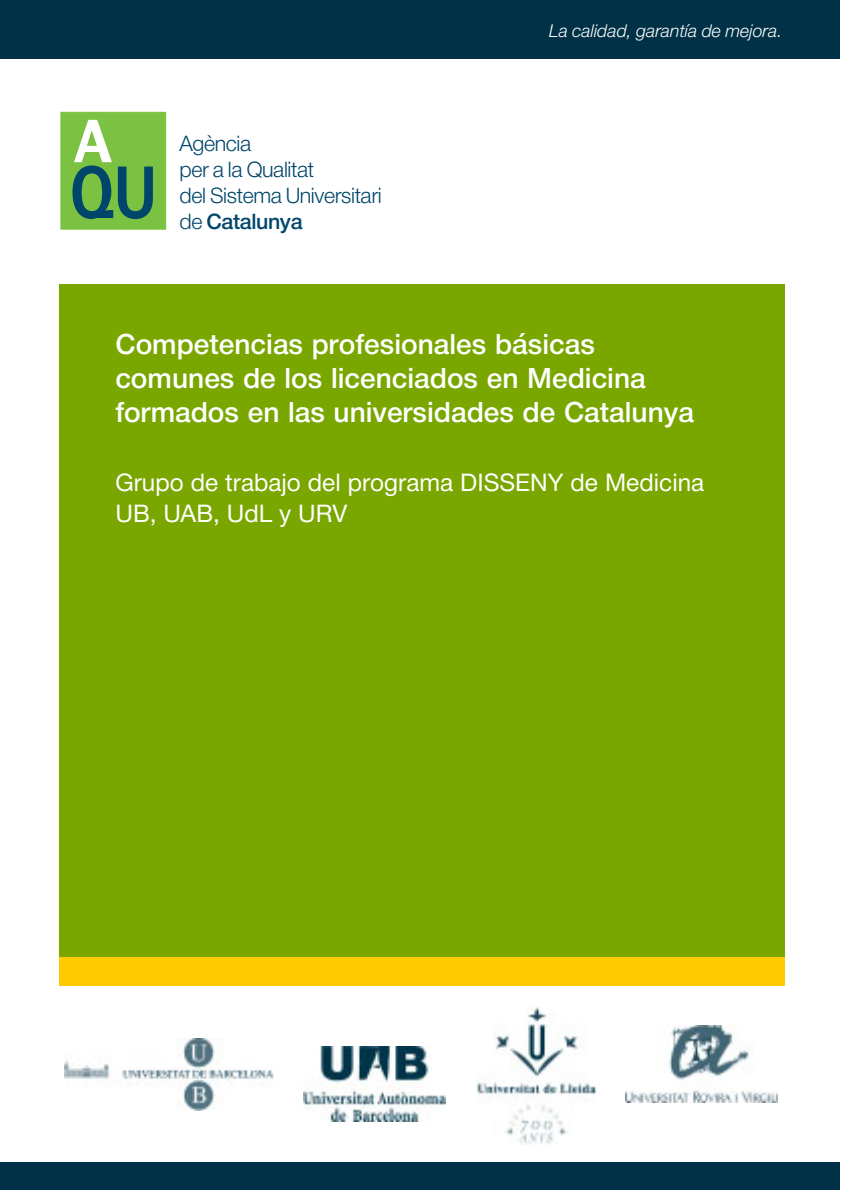
<style>
.page{position:relative;width:842px;height:1190px;background:#fff}
.page>*{position:absolute;margin:0;border:0;box-sizing:border-box;transform-origin:0 0}
.t1{font:30px/34px "NH65";color:#fff}
.t2{font:26px/31.2px "NH55";color:#fff}
.t3{font:22.8px/25.8px "NH45";letter-spacing:-.015em;color:#00466b}
.t4{font:22.8px "NH65";letter-spacing:-.015em;color:#00466b}
.t5{font:19px "NH46";color:#fff}
.s1{font-family:"NH45"}
</style>
<div class="page">
<div style="left:59px;top:284px;width:725px;height:686px;background:#79a700"></div>
<div style="left:61px;top:112px;width:105px;height:118px;background:#7cc242;border:1px solid #7cc242"></div>
<svg style="left:72px;top:120px;width:81px;height:99px"></svg>
<div style="left:1px;top:0;width:839px;height:59px;background:#003146"></div>
<img style="left:625px;top:1026px;width:152px;height:76px">
<img style="left:303px;top:1046px;width:142px;height:75px">
<img style="left:64px;top:1038px;width:210px;height:72px">
<img style="left:477px;top:1008px;width:120px;height:136px">
<div style="left:1px;top:1162px;width:839px;height:28px;background:#003146"></div>
<div style="left:59px;top:957px;width:725px;height:28px;background:#ffca00"></div>
<p class="t3" style="left:179px;top:133px;width:204px">Agència<br>per a la Qualitat<br>del Sistema Universitari</p>
<p class="t4" style="left:179px;top:214px;width:125px"><span class="s1">de</span> Catalunya</p>
<p class="t5" style="left:549px;top:24px;width:235px">La calidad, garantía de mejora.</p>
<p class="t1" style="left:115px;top:330px;width:580px">Competencias profesionales básicas comunes de los licenciados en Medicina formados en las universidades de Catalunya</p>
<p class="t2" style="left:115px;top:469px;width:590px">Grupo de trabajo del programa DISSENY de Medicina<br>UB, UAB, UdL y URV</p>
</div>
